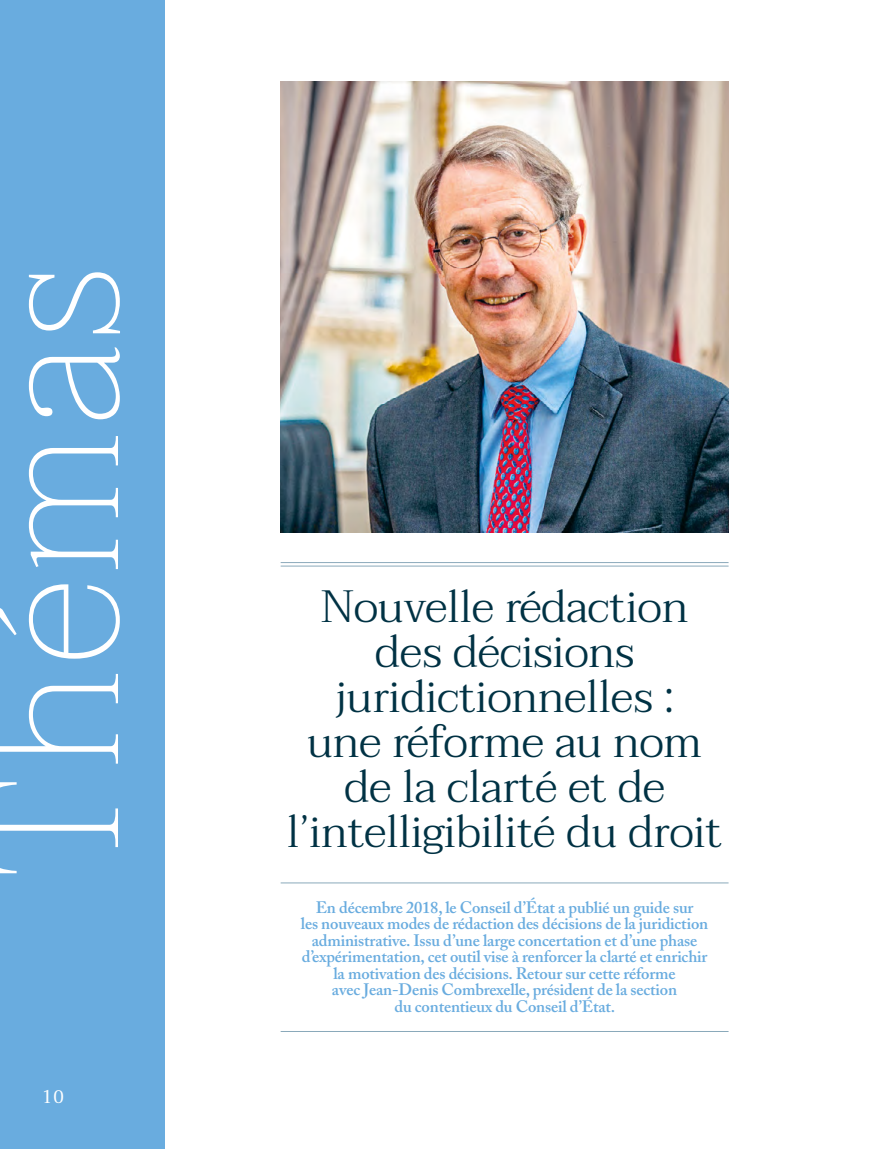
<style>
.page{position:relative;width:893px;height:1149px;background:#fff}
.page>*{position:absolute;margin:0;border:0;box-sizing:border-box;transform-origin:0 0}
.t1{font:100 185.7px "Taviraj";letter-spacing:.02em;color:#fff}
.t2{font:300 45px/45px "Taviraj";letter-spacing:-.01em;color:#003244;text-align:center}
.t3{font:18px "Taviraj";color:#fff}
.t4{font:600 16.5px/16.5px "Adobe Caslon Pro";letter-spacing:-.01em;color:#69acdf;text-align:center}
</style>
<div class="page">
<img style="left:281px;top:82px;width:448px;height:450px">
<hr style="left:281px;top:562px;width:448px;height:1px;background:#8aa9ba">
<hr style="left:281px;top:565px;width:448px;height:1px;background:#8aa9ba">
<hr style="left:281px;top:882px;width:448px;height:1px;background:#8aa9ba">
<hr style="left:281px;top:1030px;width:448px;height:1px;background:#8aa9ba">
<div style="left:0;top:0;width:164px;height:1148px;background:#69acdf"></div>
<h1 class="t1" style="left:-88px;top:882px;width:617px;rotate:-90deg">Thémas</h1>
<p class="t3" style="left:42px;top:1081px;width:23px">10</p>
<h2 class="t2" style="left:287px;top:585px;width:437px">Nouvelle rédaction des décisions juridictionnelles :<br>une réforme au nom de la clarté et de l’intelligibilité du droit</h2>
<p class="t4" style="left:301px;top:898px;width:409px">En décembre 2018, le Conseil d’État a publié un guide sur<br>les nouveaux modes de rédaction des décisions de la juridiction administrative. Issu d’une large concertation et d’une phase d’expérimentation, cet outil vise à renforcer la clarté et enrichir la motivation des décisions. Retour sur cette réforme<br>avec Jean-Denis Combrexelle, président de la section<br>du contentieux du Conseil d’État.</p>
</div>
